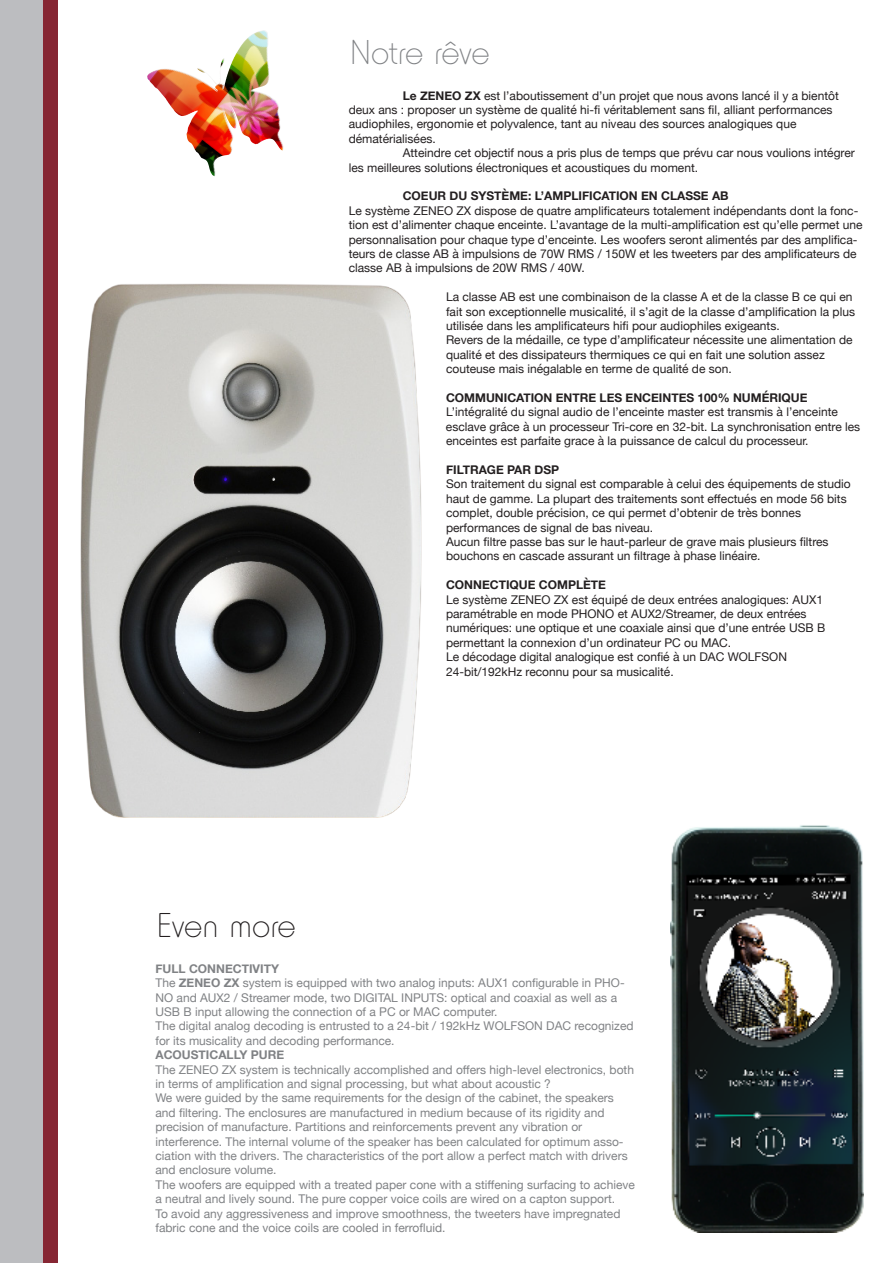
<style>
.page{position:relative;width:893px;height:1263px;background:#fff}
.page>*{position:absolute;margin:0;border:0;box-sizing:border-box;transform-origin:0 0}
.t1{font:36px "Horatio D Ligh";letter-spacing:-.015em;color:#808285}
.t2{font:36px "Horatio D Ligh";color:#231f20}
.t3{font:12px/14.4px "Helvetica Neue";color:#231f20}
.t4{font:12px/14.4px "Helvetica Neue";color:#808285}
.t5{font:700 12px "Helvetica Neue";color:#231f20}
.t6{font:700 12px "Helvetica Neue";color:#808285}
.s1{font-weight:700}
</style>
<div class="page">
<img style="left:81px;top:284px;width:340px;height:533px">
<div style="left:0;top:0;width:51px;height:1263px;background:#bcbdc0"></div>
<div style="left:43px;top:0;width:15px;height:1263px;background:#862633"></div>
<img style="left:670px;top:825px;width:193px;height:407px">
<img style="left:248px;top:30px;width:16px;height:8px">
<p class="t1" style="left:350px;top:33px;width:142px">Notre rêve</p>
<p class="t3" style="left:349px;top:89px;width:492px;text-indent:54px"><span class="s1">Le ZENEO ZX</span> est l’aboutissement d’un projet que nous avons lancé il y a bientôt deux ans : proposer un système de qualité hi-fi véritablement sans fil, alliant performances audiophiles, ergonomie et polyvalence, tant au niveau des sources analogiques que</p>
<p class="t3" style="left:349px;top:132px;width:89px">dématérialisées.</p>
<p class="t3" style="left:349px;top:146px;width:508px;text-indent:54px">Atteindre cet objectif nous a pris plus de temps que prévu car nous voulions intégrer les meilleures solutions électroniques et acoustiques du moment.</p>
<p class="t5" style="left:403px;top:187px;width:328px">COEUR DU SYSTÈME: L’AMPLIFICATION EN CLASSE AB</p>
<p class="t3" style="left:349px;top:204px;width:515px">Le système ZENEO ZX dispose de quatre amplificateurs totalement indépendants dont la fonc&shy;tion est d’alimenter chaque enceinte. L’avantage de la multi-amplification est qu’elle permet une personnalisation pour chaque type d’enceinte. Les woofers seront alimentés par des amplifica&shy;teurs de classe AB à impulsions de 70W RMS / 150W et les tweeters par des amplificateurs de classe AB à impulsions de 20W RMS / 40W.</p>
<p class="t3" style="left:446px;top:290px;width:410px">La classe AB est une combinaison de la classe A et de la classe B ce qui en fait son exceptionnelle musicalité, il s’agit de la classe d’amplification la plus utilisée dans les amplificateurs hifi pour audiophiles exigeants.</p>
<p class="t3" style="left:446px;top:334px;width:408px">Revers de la médaille, ce type d’amplificateur nécessite une alimentation de qualité et des dissipateurs thermiques ce qui en fait une solution assez</p>
<p class="t3" style="left:446px;top:362px;width:287px">couteuse mais inégalable en terme de qualité de son.</p>
<p class="t5" style="left:446px;top:388px;width:363px">COMMUNICATION ENTRE LES ENCEINTES 100% NUMÉRIQUE</p>
<p class="t3" style="left:446px;top:406px;width:416px">L’intégralité du signal audio de l’enceinte master est transmis à l’enceinte esclave grâce à un processeur Tri-core en 32-bit. La synchronisation entre les enceintes est parfaite grace à la puissance de calcul du processeur.</p>
<p class="t5" style="left:446px;top:460px;width:115px">FILTRAGE PAR DSP</p>
<p class="t3" style="left:446px;top:478px;width:406px">Son traitement du signal est comparable à celui des équipements de studio haut de gamme. La plupart des traitements sont effectués en mode 56 bits complet, double précision, ce qui permet d’obtenir de très bonnes</p>
<p class="t3" style="left:446px;top:521px;width:209px">performances de signal de bas niveau.</p>
<p class="t3" style="left:446px;top:535px;width:384px">Aucun filtre passe bas sur le haut-parleur de grave mais plusieurs filtres</p>
<p class="t3" style="left:446px;top:550px;width:316px">bouchons en cascade assurant un filtrage à phase linéaire.</p>
<p class="t5" style="left:446px;top:575px;width:162px">CONNECTIQUE COMPLÈTE</p>
<p class="t3" style="left:446px;top:593px;width:378px">Le système ZENEO ZX est équipé de deux entrées analogiques: AUX1</p>
<p class="t3" style="left:446px;top:607px;width:362px">paramétrable en mode PHONO et AUX2/Streamer, de deux entrées</p>
<p class="t3" style="left:446px;top:622px;width:381px">numériques: une optique et une coaxiale ainsi que d’une entrée USB B permettant la connexion d’un ordinateur PC ou MAC.</p>
<p class="t3" style="left:446px;top:650px;width:342px">Le décodage digital analogique est confié à un DAC WOLFSON<br>24-bit/192kHz reconnu pour sa musicalité.</p>
<p class="t2" style="left:157px;top:906px;width:141px">Even more</p>
<p class="t6" style="left:155px;top:959px;width:125px">FULL CONNECTIVITY</p>
<p class="t4" style="left:155px;top:976px;width:471px">The <span class="s1">ZENEO ZX</span> system is equipped with two analog inputs: AUX1 configurable in PHO-<br>NO and AUX2 / Streamer mode, two DIGITAL INPUTS: optical and coaxial as well as a<br>USB B input allowing the connection of a PC or MAC computer.</p>
<p class="t4" style="left:155px;top:1019px;width:480px">The digital analog decoding is entrusted to a 24-bit / 192kHz WOLFSON DAC recognized for its musicality and decoding performance.</p>
<p class="t6" style="left:155px;top:1045px;width:130px">ACOUSTICALLY PURE</p>
<p class="t4" style="left:155px;top:1063px;width:480px">The ZENEO ZX system is technically accomplished and offers high-level electronics, both in terms of amplification and signal processing, but what about acoustic ?</p>
<p class="t4" style="left:155px;top:1091px;width:460px">We were guided by the same requirements for the design of the cabinet, the speakers and filtering. The enclosures are manufactured in medium because of its rigidity and</p>
<p class="t4" style="left:155px;top:1120px;width:428px">precision of manufacture. Partitions and reinforcements prevent any vibration or</p>
<p class="t4" style="left:155px;top:1135px;width:474px">interference. The internal volume of the speaker has been calculated for optimum asso&shy;ciation with the drivers. The characteristics of the port allow a perfect match with drivers and enclosure volume.</p>
<p class="t4" style="left:155px;top:1178px;width:481px">The woofers are equipped with a treated paper cone with a stiffening surfacing to achieve a neutral and lively sound. The pure copper voice coils are wired on a capton support.<br>To avoid any aggressiveness and improve smoothness, the tweeters have impregnated fabric cone and the voice coils are cooled in ferrofluid.</p>
</div>
